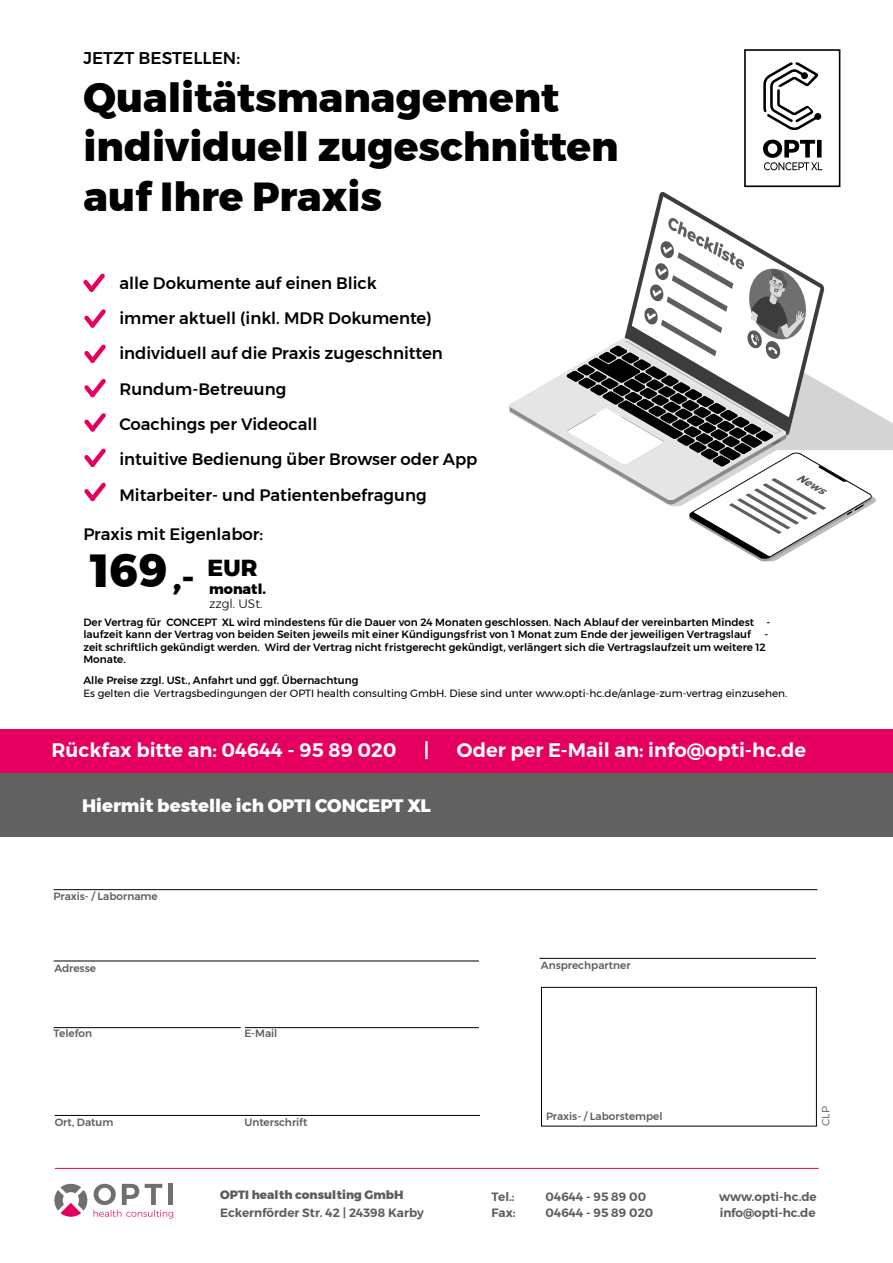
<style>
.page{position:relative;width:893px;height:1263px;background:#fff}
.page>*{position:absolute;margin:0;border:0;box-sizing:border-box;transform-origin:0 0}
.t1{font:800 46.35px "Montserrat";color:#000}
.t2{font:800 40.5px/49.5px "Montserrat";color:#000}
.t3{font:600 19.5px "Montserrat";color:#fff}
.t4{font:800 18px "Montserrat";color:#fff}
.t5{font:500 16.95px "Montserrat";color:#000}
.t6{font:500 16.5px/35.2px "Montserrat";color:#000}
.t7{font:800 14.25px "Montserrat";color:#000}
.t8{font:300 12.3px "Montserrat";color:#000}
.t9{font:600 12px/16.5px "Montserrat";color:#5c5c5b}
.t10{font:800 12px "Montserrat";color:#5c5c5b}
.t11{font:500 10.5px/12.6px "Montserrat";color:#000}
.t12{font:10.5px "Montserrat";color:#000}
.t13{font:500 10.5px "Montserrat";color:#5c5c5b}
.t14{font:10.5px "Montserrat";color:#706f6f}
.s1{font-size:35.25px}
</style>
<div class="page">
<div style="left:744px;top:49px;width:96px;height:138px;border:2px solid #000"></div>
<svg style="left:763px;top:62px;width:59px;height:69px"></svg>
<svg style="left:877px;top:414px;width:16px;height:36px"></svg>
<svg style="left:509px;top:196px;width:368px;height:366px"></svg>
<svg style="left:84px;top:309px;width:22px;height:19px"></svg>
<svg style="left:84px;top:344px;width:22px;height:19px"></svg>
<svg style="left:84px;top:379px;width:22px;height:18px"></svg>
<svg style="left:84px;top:413px;width:22px;height:19px"></svg>
<svg style="left:84px;top:448px;width:22px;height:19px"></svg>
<svg style="left:83px;top:273px;width:22px;height:19px"></svg>
<div style="left:0;top:729px;width:893px;height:44px;background:#e5005f"></div>
<hr style="left:54px;top:889px;width:763px;height:1px;background:#000">
<hr style="left:54px;top:960px;width:425px;height:1px;background:#000">
<hr style="left:539px;top:958px;width:277px;height:1px;background:#000">
<hr style="left:54px;top:1027px;width:187px;height:1px;background:#000">
<hr style="left:245px;top:1027px;width:234px;height:1px;background:#000">
<hr style="left:55px;top:1115px;width:425px;height:1px;background:#000">
<div style="left:541px;top:987px;width:276px;height:139px;border:1px solid #000"></div>
<svg style="left:94px;top:1184px;width:79px;height:34px"></svg>
<div style="left:168px;top:1184px;width:5px;height:21px;background:#706f6f"></div>
<svg style="left:54px;top:1184px;width:33px;height:33px"></svg>
<div style="left:0;top:773px;width:893px;height:63px;background:#616161"></div>
<hr style="left:55px;top:1168px;width:764px;height:1px;background:#e5005f">
<svg style="left:763px;top:140px;width:59px;height:30px"></svg>
<svg style="left:84px;top:482px;width:22px;height:19px"></svg>
<h3 class="t5" style="left:83px;top:44px;width:158px">JETZT BESTELLEN:</h3>
<h2 class="t2" style="left:83px;top:73px;width:537px">Qualitätsmanagement individuell zugeschnitten auf Ihre Praxis</h2>
<h3 class="t6" style="left:119px;top:265px;width:360px">alle Dokumente auf einen Blick<br>immer aktuell (inkl. MDR Dokumente) individuell auf die Praxis zugeschnitten<br>Rundum-Betreuung<br>Coachings per Videocall<br>intuitive Bedienung über Browser oder App</h3>
<h3 class="t6" style="left:119px;top:477px;width:309px">Mitarbeiter- und Patientenbefragung</h3>
<h3 class="t6" style="left:83px;top:516px;width:181px">Praxis mit Eigenlabor:</h3>
<h1 class="t1" style="left:91px;top:533px;width:168px">169<span class="s1">,-</span> <sup>EUR</sup></h1>
<h3 class="t7" style="left:209px;top:577px;width:59px">monatl.</h3>
<p class="t8" style="left:209px;top:594px;width:55px">zzgl. USt.</p>
<p class="t11" style="left:83px;top:616px;width:688px">Der Vertrag für CONCEPT XL wird mindestens für die Dauer von 24 Monaten geschlossen. Nach Ablauf der vereinbarten Mindest - laufzeit kann der Vertrag von beiden Seiten jeweils mit einer Kündigungsfrist von 1 Monat zum Ende der jeweiligen Vertragslauf</p>
<p class="t11" style="left:83px;top:628px;width:686px;text-indent:681px">- zeit schriftlich gekündigt werden. Wird der Vertrag nicht fristgerecht gekündigt, verlängert sich die Vertragslaufzeit um weitere 12<br>Monate.</p>
<p class="t11" style="left:83px;top:674px;width:277px">Alle Preise zzgl. USt., Anfahrt und ggf. Übernachtung</p>
<p class="t12" style="left:83px;top:685px;width:705px">Es gelten die Vertragsbedingungen der OPTI health consulting GmbH. Diese sind unter www.opti-hc.de/anlage-zum-vertrag einzusehen.</p>
<h3 class="t3" style="left:51px;top:735px;width:347px">Rückfax bitte an: 04644 - 95 89 020</h3>
<h3 class="t3" style="left:424px;top:735px;width:7px">|</h3>
<h3 class="t3" style="left:457px;top:735px;width:351px">Oder per E-Mail an: info@opti-hc.de</h3>
<h3 class="t4" style="left:82px;top:791px;width:350px">Hiermit bestelle ich OPTI CONCEPT XL</h3>
<p class="t13" style="left:54px;top:888px;width:106px">Praxis- / Laborname</p>
<p class="t13" style="left:54px;top:959px;width:43px">Adresse</p>
<p class="t13" style="left:54px;top:1025px;width:40px">Telefon</p>
<p class="t13" style="left:244px;top:1025px;width:34px">E-Mail</p>
<p class="t13" style="left:55px;top:1114px;width:60px">Ort, Datum</p>
<p class="t13" style="left:244px;top:1114px;width:64px">Unterschrift</p>
<p class="t10" style="left:220px;top:1185px;width:185px">OPTI health consulting GmbH</p>
<p class="t9" style="left:220px;top:1204px;width:205px">Eckernförder Str. 42 | 24398 Karby</p>
<p class="t13" style="left:541px;top:957px;width:91px">Ansprechpartner</p>
<p class="t13" style="left:546px;top:1108px;width:118px">Praxis- / Laborstempel</p>
<p class="t9" style="left:492px;top:1188px;width:25px">Tel.:</p>
<p class="t9" style="left:546px;top:1188px;width:102px">04644 - 95 89 00</p>
<p class="t9" style="left:492px;top:1204px;width:25px">Fax:</p>
<p class="t9" style="left:546px;top:1204px;width:109px">04644 - 95 89 020</p>
<p class="t14" style="left:818px;top:1126px;width:21px;rotate:-90deg">CLP</p>
<p class="t9" style="left:719px;top:1188px;width:99px">www.opti-hc.de info@opti-hc.de</p>
</div>
